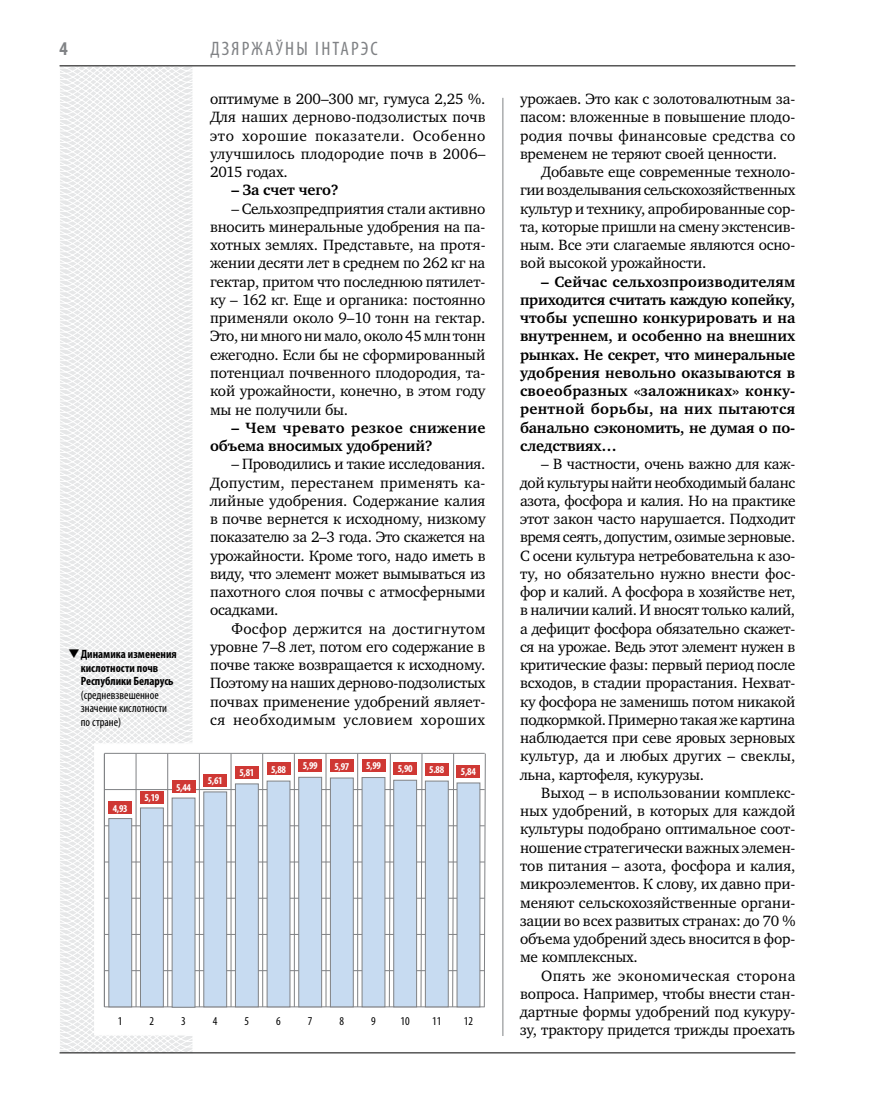
<style>
.page{position:relative;width:872px;height:1106px;background:#fff}
.page>*{position:absolute;margin:0;border:0;box-sizing:border-box;transform-origin:0 0}
.t1{font:condensed 19.5px "Myriad Pro";letter-spacing:.115em;color:#808285}
.t2{font:700 condensed 19.5px "Myriad Pro";color:#808285}
.t3{font:15.3px/18.3px "Charter C";letter-spacing:-.01em;color:#000;text-align:justify}
.t4{font:700 15.3px/18.3px "Charter C";letter-spacing:-.01em;color:#000;text-align:justify}
.t5{font:700 15.3px/18.3px "Charter C";letter-spacing:.01em;color:#000}
.t6{font:condensed 12px/13.5px "Myriad Pro";color:#000}
.t7{font:700 condensed 12px/13.5px "Myriad Pro";color:#000}
.t8{font:700 condensed 10.5px "Myriad Pro";letter-spacing:-.03em;color:#fff}
</style>
<div class="page">
<svg style="left:59px;top:65px;width:192px;height:989px"></svg>
<hr style="left:502px;top:98px;width:1px;height:938px;background:#808285">
<hr style="left:60px;top:1052px;width:735px;height:1px;background:#000">
<hr style="left:60px;top:65px;width:735px;height:1px;background:#000">
<div style="left:94px;top:743px;width:398px;height:292px;background:#fff"></div>
<svg style="left:105px;top:754px;width:380px;height:252px"></svg>
<hr style="left:104px;top:754px;width:1px;height:252px;background:#808285">
<hr style="left:104px;top:1006px;width:381px;height:1px;background:#808285">
<hr style="left:104px;top:970px;width:381px;height:1px;background:#808285">
<hr style="left:104px;top:934px;width:381px;height:1px;background:#808285">
<hr style="left:104px;top:898px;width:381px;height:1px;background:#808285">
<hr style="left:104px;top:861px;width:381px;height:1px;background:#808285">
<hr style="left:104px;top:825px;width:381px;height:1px;background:#808285">
<hr style="left:104px;top:789px;width:381px;height:1px;background:#808285">
<hr style="left:104px;top:753px;width:381px;height:1px;background:#808285">
<div style="left:109px;top:818px;width:23px;height:189px;background:#c7dbf1;border:1px solid #808285"></div>
<div style="left:140px;top:807px;width:23px;height:200px;background:#c7dbf1;border:1px solid #808285"></div>
<div style="left:172px;top:798px;width:23px;height:209px;background:#c7dbf1;border:1px solid #808285"></div>
<div style="left:204px;top:791px;width:23px;height:216px;background:#c7dbf1;border:1px solid #808285"></div>
<div style="left:235px;top:783px;width:23px;height:224px;background:#c7dbf1;border:1px solid #808285"></div>
<div style="left:267px;top:781px;width:23px;height:226px;background:#c7dbf1;border:1px solid #808285"></div>
<div style="left:298px;top:777px;width:24px;height:230px;background:#c7dbf1;border:1px solid #808285"></div>
<div style="left:330px;top:777px;width:23px;height:230px;background:#c7dbf1;border:1px solid #808285"></div>
<div style="left:362px;top:777px;width:23px;height:230px;background:#c7dbf1;border:1px solid #808285"></div>
<div style="left:393px;top:780px;width:24px;height:227px;background:#c7dbf1;border:1px solid #808285"></div>
<div style="left:425px;top:781px;width:23px;height:226px;background:#c7dbf1;border:1px solid #808285"></div>
<div style="left:457px;top:782px;width:23px;height:225px;background:#c7dbf1;border:1px solid #808285"></div>
<div style="left:109px;top:801px;width:23px;height:13px;background:#cf3834"></div>
<div style="left:140px;top:790px;width:23px;height:13px;background:#cf3834"></div>
<div style="left:172px;top:780px;width:23px;height:13px;background:#cf3834"></div>
<div style="left:204px;top:774px;width:23px;height:12px;background:#cf3834"></div>
<div style="left:235px;top:766px;width:23px;height:12px;background:#cf3834"></div>
<div style="left:267px;top:762px;width:23px;height:13px;background:#cf3834"></div>
<div style="left:298px;top:759px;width:24px;height:12px;background:#cf3834"></div>
<div style="left:330px;top:759px;width:23px;height:13px;background:#cf3834"></div>
<div style="left:362px;top:759px;width:23px;height:12px;background:#cf3834"></div>
<div style="left:393px;top:761px;width:24px;height:13px;background:#cf3834"></div>
<div style="left:425px;top:763px;width:23px;height:12px;background:#cf3834"></div>
<div style="left:457px;top:765px;width:23px;height:12px;background:#cf3834"></div>
<p class="t2" style="left:60px;top:37px;width:10px">4</p>
<p class="t1" style="left:210px;top:37px;width:168px">Дзяржаўны інтарэс</p>
<p class="t3" style="left:210px;top:90px;width:277px">оптимуме в 200–300 мг, гумуса 2,25 %.<br>Для наших дерново-подзолистых почв это хорошие показатели. Особенно улучшилось плодородие почв в 2006– 2015 годах.</p>
<p class="t4" style="left:231px;top:181px;width:109px">– За счет чего?</p>
<p class="t3" style="left:210px;top:199px;width:277px;text-indent:21px">– Сельхозпредприятия стали активно вносить минеральные удобрения на па&shy;хотных землях. Представьте, на протя&shy;жении десяти лет в среднем по 262 кг на гектар, притом что последнюю пятилет&shy;ку – 162 кг. Еще и органика: постоянно применяли около 9–10 тонн на гектар.<br>Это, ни много ни мало, около 45 млн тонн ежегодно. Если бы не сформированный потенциал почвенного плодородия, та&shy;кой урожайности, конечно, в этом году мы не получили бы.</p>
<p class="t5" style="left:210px;top:418px;width:277px;text-indent:21px">– Чем чревато резкое снижение объема вносимых удобрений?</p>
<p class="t3" style="left:210px;top:455px;width:277px;text-indent:21px">– Проводились и такие исследования.<br>Допустим, перестанем применять ка&shy;лийные удобрения. Содержание калия в почве вернется к исходному, низкому показателю за 2–3 года. Это скажется на урожайности. Кроме того, надо иметь в виду, что элемент может вымываться из пахотного слоя почвы с атмосферными осадками.</p>
<p class="t3" style="left:210px;top:619px;width:277px;text-indent:21px">Фосфор держится на достигнутом уровне 7–8 лет, потом его содержание в почве также возвращается к исходному.<br>Поэтому на наших дерново-подзолистых почвах применение удобрений являет&shy;ся необходимым условием хороших</p>
<p class="t7" style="left:81px;top:647px;width:97px;text-indent:-13px">❑Динамика изменения кислотности почв<br>Республики Беларусь</p>
<p class="t6" style="left:81px;top:688px;width:88px">(средневзвешенное значение кислотности по стране)</p>
<p class="t8" style="left:113px;top:802px;width:16px">4,93</p>
<p class="t8" style="left:144px;top:791px;width:16px">5,19</p>
<p class="t8" style="left:176px;top:780px;width:16px">5,44</p>
<p class="t8" style="left:208px;top:774px;width:16px">5,61</p>
<p class="t8" style="left:239px;top:766px;width:16px">5,81</p>
<p class="t8" style="left:271px;top:762px;width:16px">5,88</p>
<p class="t8" style="left:303px;top:759px;width:16px">5,99</p>
<p class="t8" style="left:334px;top:759px;width:16px">5,97</p>
<p class="t8" style="left:366px;top:759px;width:16px">5,99</p>
<p class="t8" style="left:398px;top:762px;width:16px">5,90</p>
<p class="t8" style="left:429px;top:763px;width:16px">5.88</p>
<p class="t8" style="left:461px;top:765px;width:16px">5,84</p>
<p class="t6" style="left:118px;top:1014px;width:6px">1</p>
<p class="t6" style="left:149px;top:1014px;width:6px">2</p>
<p class="t6" style="left:181px;top:1014px;width:6px">3</p>
<p class="t6" style="left:213px;top:1014px;width:6px">4</p>
<p class="t6" style="left:244px;top:1014px;width:6px">5</p>
<p class="t6" style="left:276px;top:1014px;width:6px">6</p>
<p class="t6" style="left:308px;top:1014px;width:6px">7</p>
<p class="t6" style="left:339px;top:1014px;width:6px">8</p>
<p class="t6" style="left:371px;top:1014px;width:6px">9</p>
<p class="t6" style="left:400px;top:1014px;width:11px">10</p>
<p class="t6" style="left:432px;top:1014px;width:11px">11</p>
<p class="t6" style="left:464px;top:1014px;width:11px">12</p>
<p class="t3" style="left:520px;top:90px;width:277px">урожаев. Это как с золотовалютным за&shy;пасом: вложенные в повышение плодо&shy;родия почвы финансовые средства со временем не теряют своей ценности.</p>
<p class="t3" style="left:520px;top:163px;width:277px;text-indent:21px">Добавьте еще современные техноло&shy;гии возделывания сельскохозяйственных культур и технику, апробированные сор&shy;та, которые пришли на смену экстенсив&shy;ным. Все эти слагаемые являются осно&shy;вой высокой урожайности.</p>
<p class="t4" style="left:520px;top:272px;width:277px;text-indent:21px">– Сейчас сельхозпроизводителям приходится считать каждую копейку, чтобы успешно конкурировать и на внутреннем, и особенно на внешних рынках. Не секрет, что минеральные удобрения невольно оказываются в своеобразных «заложниках» конку&shy;рентной борьбы, на них пытаются банально сэкономить, не думая о по&shy;следствиях…</p>
<p class="t3" style="left:520px;top:455px;width:277px;text-indent:21px">– В частности, очень важно для каж&shy;дой культуры найти необходимый баланс азота, фосфора и калия. Но на практике этот закон часто нарушается. Подходит время сеять, допустим, озимые зерновые.<br>С осени культура нетребовательна к азо&shy;ту, но обязательно нужно внести фос&shy;фор и калий. А фосфора в хозяйстве нет, в наличии калий. И вносят только калий, а дефицит фосфора обязательно скажет&shy;ся на урожае. Ведь этот элемент нужен в критические фазы: первый период после всходов, в стадии прорастания. Нехват&shy;ку фосфора не заменишь потом никакой подкормкой. Примерно такая же картина наблюдается при севе яровых зерновых культур, да и любых других – свеклы, льна, картофеля, кукурузы.</p>
<p class="t3" style="left:520px;top:783px;width:277px;text-indent:21px">Выход – в использовании комплекс&shy;ных удобрений, в которых для каждой культуры подобрано оптимальное соот&shy;ношение стратегически важных элемен&shy;тов питания – азота, фосфора и калия, микроэлементов. К слову, их давно при&shy;меняют сельскохозяйственные органи&shy;зации во всех развитых странах: до 70 % объема удобрений здесь вносится в фор&shy;ме комплексных.</p>
<p class="t3" style="left:520px;top:966px;width:277px;text-indent:21px">Опять же экономическая сторона вопроса. Например, чтобы внести стан&shy;дартные формы удобрений под кукуру&shy;зу, трактору придется трижды проехать</p>
</div>
